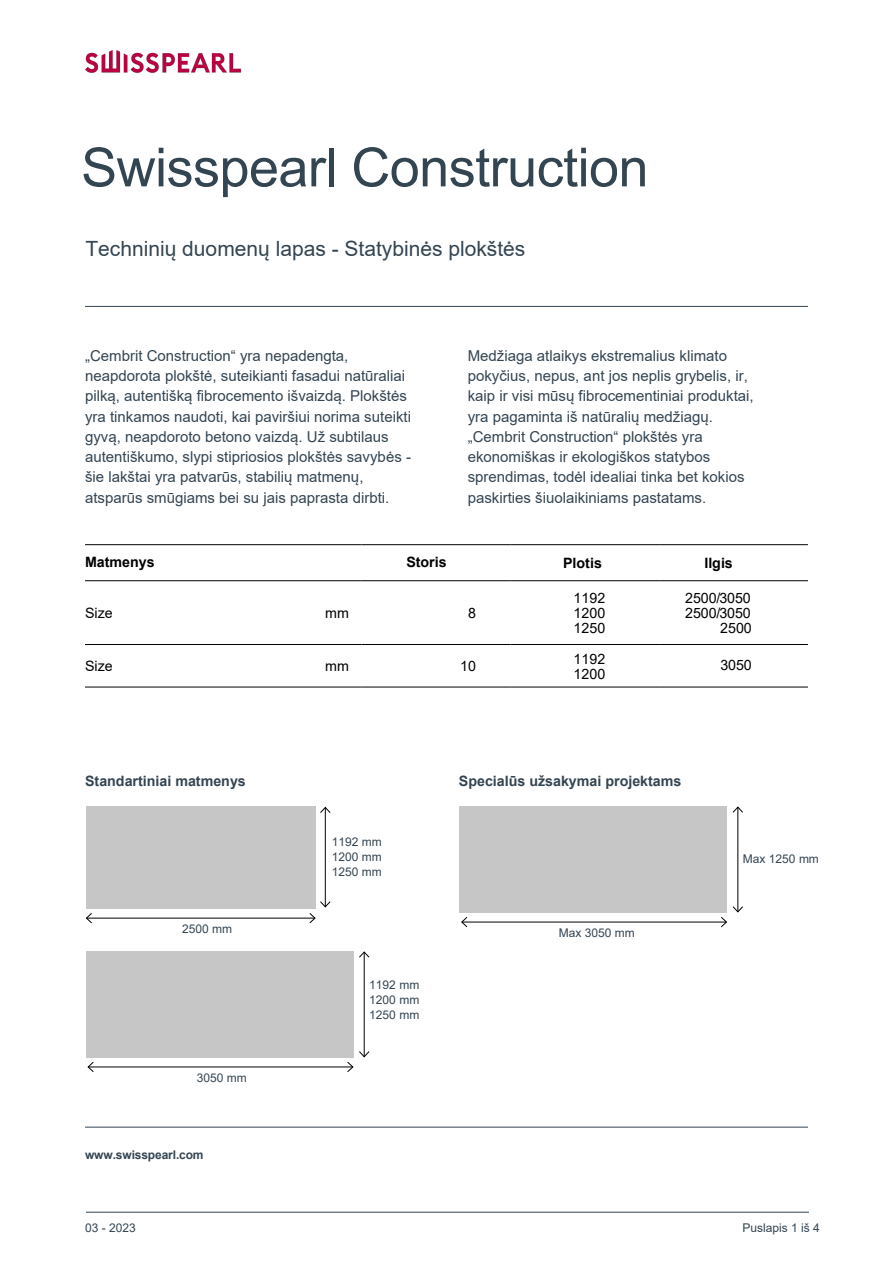
<style>
.page{position:relative;width:893px;height:1263px;background:#fff}
.page>*{position:absolute;margin:0;border:0;box-sizing:border-box;transform-origin:0 0}
.t1{font:54px "Arial";letter-spacing:-.01em;color:#344552}
.t2{font:21px "Arial";color:#344552}
.t3{font:15px/20.2px "Arial";color:#344552}
.t4{font:14.25px/14.4px "Arial";color:#000}
.t5{font:700 14.25px "Arial";color:#344552}
.t6{font:700 14.25px "Arial";color:#000}
.t7{font:12px/15px "Arial";color:#344552;text-align:justify}
.t8{font:700 12px "Arial";letter-spacing:-.01em;color:#344552}
.t9{font:12px "Arial";color:#344552}
.s1{font-style:inherit}
</style>
<div class="page">
<hr style="left:85px;top:1127px;width:723px;height:1px;background:#344552">
<hr style="left:86px;top:1212px;width:723px;height:1px;background:#344552">
<hr style="left:85px;top:306px;width:723px;height:1px;background:#344552">
<div style="left:86px;top:951px;width:267px;height:107px;background:#c6c6c6"></div>
<div style="left:459px;top:807px;width:268px;height:106px;background:#c6c6c6"></div>
<div style="left:86px;top:806px;width:230px;height:102px;background:#c6c6c6"></div>
<hr style="left:85px;top:544px;width:276px;height:1px;background:#000">
<hr style="left:361px;top:544px;width:149px;height:1px;background:#000">
<hr style="left:510px;top:544px;width:149px;height:1px;background:#000">
<hr style="left:659px;top:544px;width:149px;height:1px;background:#000">
<hr style="left:85px;top:580px;width:276px;height:1px;background:#000">
<hr style="left:361px;top:580px;width:149px;height:1px;background:#000">
<hr style="left:510px;top:580px;width:149px;height:1px;background:#000">
<hr style="left:659px;top:580px;width:149px;height:1px;background:#000">
<hr style="left:85px;top:644px;width:276px;height:1px;background:#000">
<hr style="left:361px;top:644px;width:149px;height:1px;background:#000">
<hr style="left:510px;top:644px;width:149px;height:1px;background:#000">
<hr style="left:659px;top:644px;width:149px;height:1px;background:#000">
<hr style="left:85px;top:687px;width:276px;height:1px;background:#000">
<hr style="left:361px;top:687px;width:149px;height:1px;background:#000">
<hr style="left:510px;top:687px;width:149px;height:1px;background:#000">
<hr style="left:659px;top:687px;width:149px;height:1px;background:#000">
<hr style="left:86px;top:918px;width:229px;height:1px;background:#000">
<svg style="left:85px;top:913px;width:8px;height:11px"></svg>
<hr style="left:88px;top:1066px;width:265px;height:1px;background:#000">
<svg style="left:87px;top:1062px;width:7px;height:10px"></svg>
<hr style="left:462px;top:922px;width:264px;height:1px;background:#000">
<svg style="left:461px;top:917px;width:7px;height:11px"></svg>
<hr style="left:325px;top:807px;width:1px;height:100px;background:#000">
<svg style="left:320px;top:806px;width:11px;height:8px"></svg>
<svg style="left:309px;top:900px;width:22px;height:24px"></svg>
<hr style="left:364px;top:952px;width:1px;height:105px;background:#000">
<svg style="left:359px;top:951px;width:11px;height:7px"></svg>
<svg style="left:347px;top:1050px;width:23px;height:22px"></svg>
<hr style="left:737px;top:807px;width:1px;height:105px;background:#000">
<svg style="left:732px;top:806px;width:11px;height:7px"></svg>
<svg style="left:720px;top:905px;width:23px;height:23px"></svg>
<img style="left:85px;top:51px;width:155px;height:21px">
<h1 class="t1" style="left:81px;top:130px;width:569px">Swisspearl Construction</h1>
<h2 class="t2" style="left:85px;top:234px;width:442px">Techninių duomenų lapas - Statybinės plokštės</h2>
<p class="t3" style="left:85px;top:345px;width:327px">„Cembrit Construction“ yra nepadengta, neapdorota plokštė, suteikianti fasadui natūraliai pilką, autentišką fibrocemento išvaizdą. Plokštės yra tinkamos naudoti, kai paviršiui norima suteikti gyvą, neapdoroto betono vaizdą. Už subtilaus autentiškumo, slypi stipriosios plokštės savybės - šie lakštai yra patvarūs, stabilių matmenų, atsparūs smūgiams bei su jais paprasta dirbti.</p>
<p class="t3" style="left:468px;top:345px;width:287px">Medžiaga atlaikys ekstremalius klimato pokyčius, nepus, ant jos neplis grybelis, ir, kaip ir visi mūsų fibrocementiniai produktai, yra pagaminta iš natūralių medžiagų. „Cembrit Construction“ plokštės yra ekonomiškas ir ekologiškos statybos sprendimas, todėl idealiai tinka bet kokios paskirties šiuolaikiniams pastatams.</p>
<p class="t6" style="left:85px;top:552px;width:71px">Matmenys</p>
<p class="t6" style="left:406px;top:552px;width:42px">Storis</p>
<p class="t6" style="left:563px;top:553px;width:40px">Plotis</p>
<p class="t6" style="left:704px;top:553px;width:30px">Ilgis</p>
<p class="t4" style="left:85px;top:606px;width:29px">Size</p>
<p class="t4" style="left:468px;top:605px;width:9px">8</p>
<p class="t4" style="left:685px;top:591px;width:67px">2500/3050<br>2500/3050</p>
<p class="t4" style="left:720px;top:621px;width:33px">2500</p>
<p class="t4" style="left:574px;top:591px;width:33px">1192<br>1200</p>
<p class="t4" style="left:574px;top:621px;width:33px">1250</p>
<p class="t4" style="left:325px;top:606px;width:25px">mm</p>
<p class="t4" style="left:85px;top:659px;width:29px">Size</p>
<p class="t4" style="left:574px;top:651px;width:33px;line-height:15px">1192<br>1200</p>
<p class="t4" style="left:720px;top:658px;width:33px">3050</p>
<p class="t4" style="left:460px;top:659px;width:17px">10</p>
<p class="t4" style="left:325px;top:659px;width:25px">mm</p>
<p class="t5" style="left:85px;top:771px;width:162px">Standartiniai matmenys</p>
<p class="t5" style="left:459px;top:771px;width:224px">Specialūs užsakymai projektams</p>
<p class="t7" style="left:182px;top:921px;width:52px">2500 mm</p>
<p class="t7" style="left:197px;top:1070px;width:52px">3050 mm</p>
<p class="t8" style="left:85px;top:1146px;width:120px">www.swisspearl.com</p>
<p class="t9" style="left:85px;top:1220px;width:52px"><span class="s1">03 -</span> 2023</p>
<p class="t7" style="left:332px;top:835px;width:52px">1192 mm 1200 mm 1250 mm</p>
<p class="t7" style="left:369px;top:977px;width:52px">1192 mm 1200 mm 1250 mm</p>
<p class="t7" style="left:559px;top:925px;width:78px">Max 3050 mm</p>
<p class="t7" style="left:743px;top:851px;width:78px">Max 1250 mm</p>
<p class="t7" style="left:743px;top:1220px;width:79px">Puslapis 1 iš 4</p>
</div>
